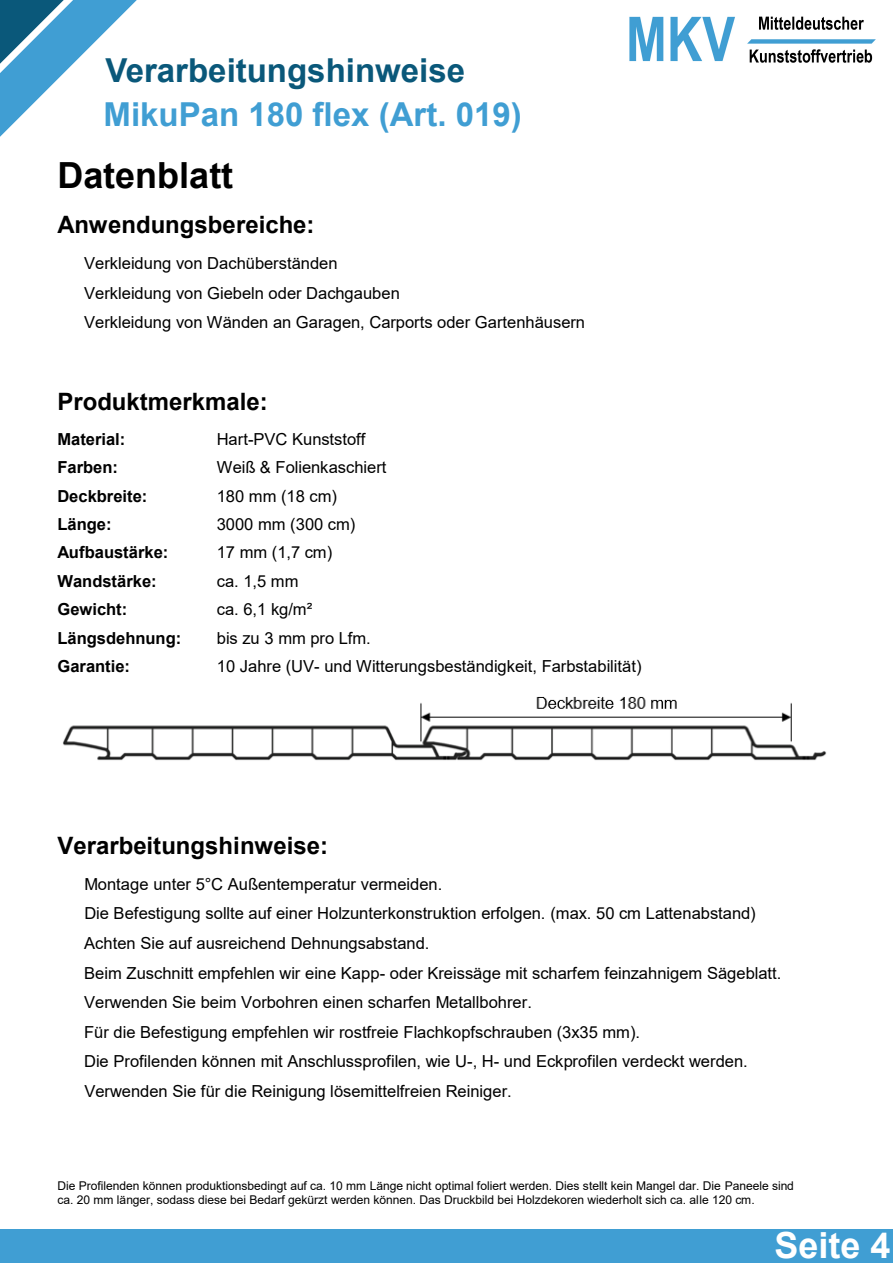
<style>
.page{position:relative;width:893px;height:1263px;background:#fff}
.page>*{position:absolute;margin:0;border:0;box-sizing:border-box;transform-origin:0 0}
.t1{font:700 36px "Arial";color:#000}
.t2{font:700 36px "Arial";color:#fff}
.t3{font:700 33px "Arial";color:#409ed3}
.t4{font:700 33px "Arial";color:#0a587a}
.t5{font:700 24px "Arial";color:#000}
.t6{font:16.5px/29.5px "Arial";color:#000}
.t7{font:700 16.5px "Arial";color:#000}
.t8{font:12px/13.6px "Arial";letter-spacing:-.005em;color:#000}
</style>
<div class="page">
<img style="left:63px;top:696px;width:764px;height:65px">
<img style="left:629px;top:16px;width:247px;height:47px">
<svg style="left:0;top:0;width:137px;height:137px"></svg>
<div style="left:0;top:1229px;width:893px;height:34px;background:#409ed3"></div>
<h2 class="t4" style="left:106px;top:47px;width:361px">Verarbeitungshinweise</h2>
<h2 class="t3" style="left:104px;top:92px;width:420px">MikuPan 180 flex (Art. 019)</h2>
<h1 class="t1" style="left:57px;top:150px;width:177px">Datenblatt</h1>
<h3 class="t5" style="left:57px;top:208px;width:259px">Anwendungsbereiche:</h3>
<p class="t6" style="left:84px;top:248px;width:502px">Verkleidung von Dachüberständen<br>Verkleidung von Giebeln oder Dachgauben<br>Verkleidung von Wänden an Garagen, Carports oder Gartenhäusern</p>
<h3 class="t5" style="left:57px;top:385px;width:212px">Produktmerkmale:</h3>
<p class="t7" style="left:57px;top:427px;width:69px">Material:</p>
<p class="t6" style="left:217px;top:424px;width:150px">Hart-PVC Kunststoff</p>
<p class="t7" style="left:57px;top:456px;width:62px">Farben:</p>
<p class="t6" style="left:217px;top:452px;width:171px">Weiß &amp; Folienkaschiert</p>
<p class="t7" style="left:57px;top:484px;width:91px">Deckbreite:</p>
<p class="t6" style="left:217px;top:481px;width:122px">180 mm (18 cm)</p>
<p class="t7" style="left:57px;top:513px;width:56px">Länge:</p>
<p class="t6" style="left:217px;top:509px;width:140px">3000 mm (300 cm)</p>
<p class="t7" style="left:57px;top:541px;width:112px">Aufbaustärke:</p>
<p class="t6" style="left:217px;top:538px;width:117px">17 mm (1,7 cm)</p>
<p class="t7" style="left:57px;top:569px;width:101px">Wandstärke:</p>
<p class="t6" style="left:217px;top:566px;width:83px">ca. 1,5 mm</p>
<p class="t7" style="left:57px;top:598px;width:71px">Gewicht:</p>
<p class="t6" style="left:217px;top:595px;width:97px">ca. 6,1 kg/m²</p>
<p class="t7" style="left:58px;top:626px;width:125px">Längsdehnung:</p>
<p class="t6" style="left:217px;top:623px;width:156px">bis zu 3 mm pro Lfm.</p>
<p class="t7" style="left:57px;top:655px;width:74px">Garantie:</p>
<p class="t6" style="left:217px;top:652px;width:426px">10 Jahre (UV- und Witterungsbeständigkeit, Farbstabilität)</p>
<h3 class="t5" style="left:57px;top:829px;width:272px">Verarbeitungshinweise:</h3>
<p class="t6" style="left:84px;top:869px;width:699px">Montage unter 5°C Außentemperatur vermeiden.<br>Die Befestigung sollte auf einer Holzunterkonstruktion erfolgen. (max. 50 cm Lattenabstand)<br>Achten Sie auf ausreichend Dehnungsabstand.<br>Beim Zuschnitt empfehlen wir eine Kapp- oder Kreissäge mit scharfem feinzahnigem Sägeblatt.<br>Verwenden Sie beim Vorbohren einen scharfen Metallbohrer.<br>Für die Befestigung empfehlen wir rostfreie Flachkopfschrauben (3x35 mm).<br>Die Profilenden können mit Anschlussprofilen, wie U-, H- und Eckprofilen verdeckt werden.<br>Verwenden Sie für die Reinigung lösemittelfreien Reiniger.</p>
<p class="t8" style="left:57px;top:1179px;width:738px">Die Profilenden können produktionsbedingt auf ca. 10 mm Länge nicht optimal foliert werden. Dies stellt kein Mangel dar. Die Paneele sind ca. 20 mm länger, sodass diese bei Bedarf gekürzt werden können. Das Druckbild bei Holzdekoren wiederholt sich ca. alle 120 cm.</p>
<h1 class="t2" style="left:774px;top:1220px;width:118px">Seite 4</h1>
</div>
